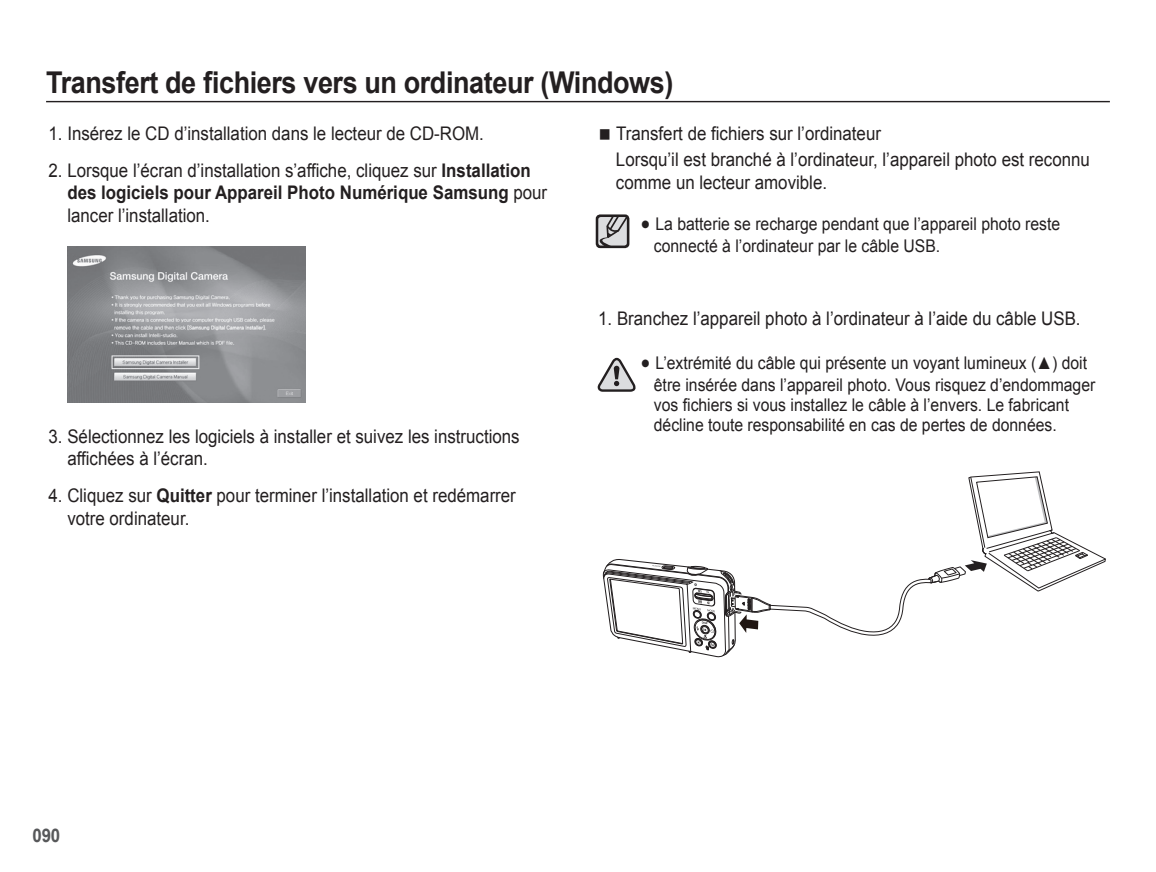
<style>
.page{position:relative;width:1156px;height:872px;background:#fff}
.page>*{position:absolute;margin:0;border:0;box-sizing:border-box;transform-origin:0 0}
.t1{font:700 30px "Arial";letter-spacing:-.015em;color:#231f20;scale:.9 1}
.t2{font:18.75px/22.5px "Arial";color:#231f20;scale:.9 1}
.t3{font:700 18.75px "Arial";color:#57585a;scale:.9 1}
.t4{font:17.5px/22px "Arial";color:#231f20;scale:.9 1}
.s1{font-weight:700}
</style>
<div class="page">
<hr style="left:46px;top:101px;width:1063px;height:1px;background:#231f20">
<svg style="left:598px;top:217px;width:28px;height:28px"></svg>
<div style="left:595px;top:214px;width:34px;height:34px;border:2px solid #231f20;border-radius:4px"></div>
<svg style="left:597px;top:358px;width:38px;height:34px"></svg>
<img style="left:67px;top:247px;width:238px;height:156px">
<svg style="left:602px;top:471px;width:503px;height:187px"></svg>
<h1 class="t1" style="left:46px;top:66px;width:698px">Transfert de fichiers vers un ordinateur (Windows)</h1>
<p class="t2" style="left:49px;top:122px;width:485px">1. Insérez le CD d’installation dans le lecteur de CD-ROM.</p>
<p class="t2" style="left:67px;top:159px;width:534px;text-indent:-19px">2. Lorsque l’écran d’installation s’affiche, cliquez sur <span class="s1">Installation des logiciels pour Appareil Photo Numérique Samsung</span> pour lancer l’installation.</p>
<p class="t2" style="left:615px;top:121px;width:528px;line-height:26px">Transfert de fichiers sur l’ordinateur<br>Lorsqu’il est branché à l’ordinateur, l’appareil photo est reconnu</p>
<p class="t2" style="left:615px;top:171px;width:236px">comme un lecteur amovible.</p>
<p class="t4" style="left:653px;top:213px;width:453px">La batterie se recharge pendant que l’appareil photo reste connecté à l’ordinateur par le câble USB.</p>
<p class="t2" style="left:67px;top:425px;width:504px;text-indent:-19px">3. Sélectionnez les logiciels à installer et suivez les instructions affichées à l’écran.</p>
<p class="t2" style="left:67px;top:484px;width:500px;text-indent:-19px">4. Cliquez sur <span class="s1">Quitter</span> pour terminer l’installation et redémarrer votre ordinateur.</p>
<p class="t2" style="left:598px;top:307px;width:537px">1. Branchez l’appareil photo à l’ordinateur à l’aide du câble USB.</p>
<p class="t4" style="left:653px;top:352px;width:492px">L’extrémité du câble qui présente un voyant lumineux (▲) doit être insérée dans l’appareil photo. Vous risquez d’endommager</p>
<p class="t4" style="left:653px;top:394px;width:462px;line-height:20px">vos fichiers si vous installez le câble à l’envers. Le fabricant décline toute responsabilité en cas de pertes de données.</p>
<p class="t3" style="left:33px;top:825px;width:32px">090</p>
</div>
